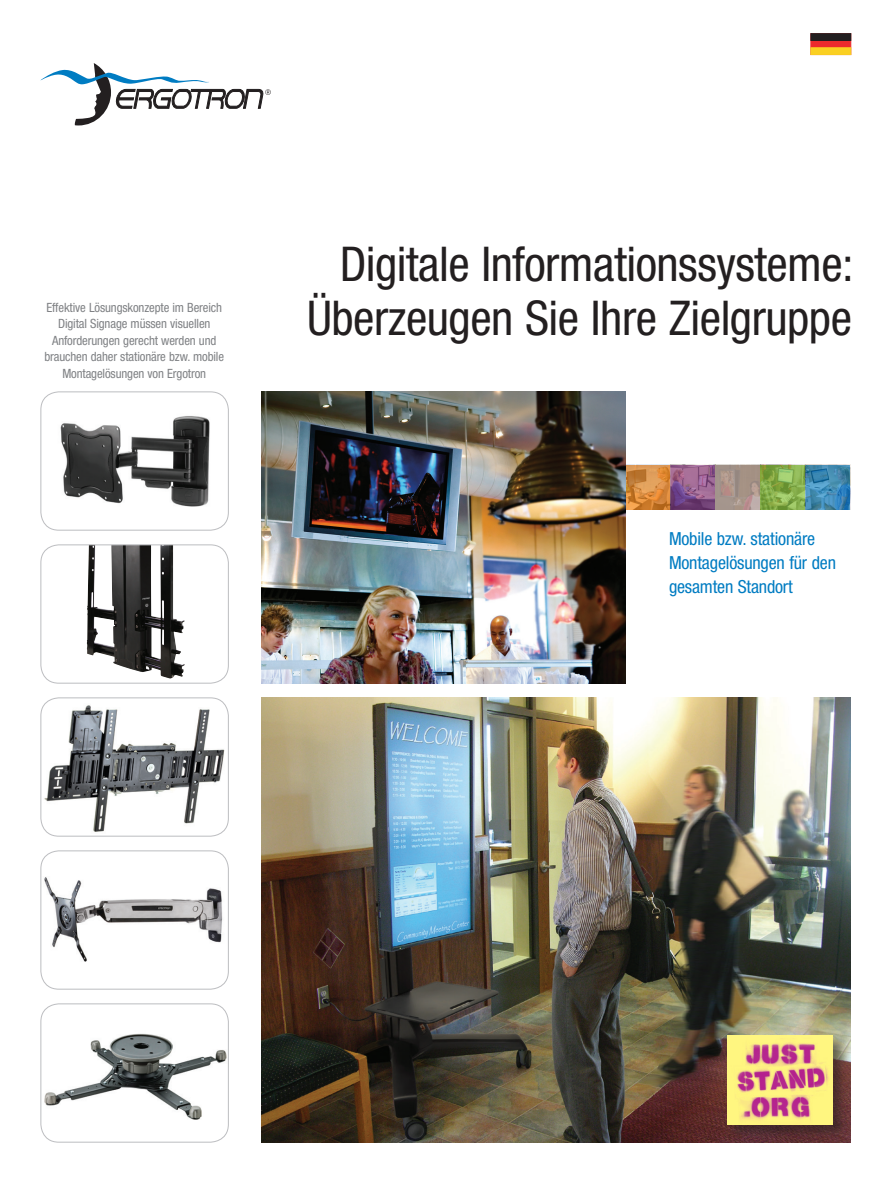
<style>
.page{position:relative;width:891px;height:1188px;background:#fff}
.page>*{position:absolute;margin:0;border:0;box-sizing:border-box;transform-origin:0 0}
.t1{font:condensed 48px/54px "Helvetica Neue";letter-spacing:-.01em;color:#231f20;text-align:right}
.t2{font:condensed 18px/24px "Helvetica Neue";letter-spacing:-.01em;color:#007cc2}
.t3{font:condensed 12.75px/16.5px "Helvetica Neue";letter-spacing:-.01em;color:#808285;text-align:center}
</style>
<div class="page">
<img style="left:670px;top:465px;width:46px;height:45px">
<svg style="left:806px;top:465px;width:44px;height:45px;background:#3e87b1"></svg>
<svg style="left:626px;top:465px;width:44px;height:45px;background:#d5893e"></svg>
<svg style="left:716px;top:465px;width:44px;height:45px;background:#a8948a"></svg>
<svg style="left:760px;top:465px;width:46px;height:45px;background:#85ad4e"></svg>
<img style="left:43px;top:395px;width:182px;height:112px">
<div style="left:40px;top:392px;width:189px;height:139px;border:1px solid #bcbdc0;border-radius:18px"></div>
<img style="left:87px;top:546px;width:98px;height:133px">
<div style="left:40px;top:544px;width:189px;height:140px;border:1px solid #bcbdc0;border-radius:18px"></div>
<img style="left:41px;top:698px;width:187px;height:137px">
<div style="left:40px;top:698px;width:189px;height:139px;border:1px solid #bcbdc0;border-radius:18px"></div>
<img style="left:42px;top:852px;width:186px;height:136px">
<div style="left:40px;top:850px;width:189px;height:140px;border:1px solid #bcbdc0;border-radius:18px"></div>
<img style="left:44px;top:1033px;width:183px;height:87px">
<div style="left:40px;top:1004px;width:189px;height:139px;border:1px solid #bcbdc0;border-radius:18px"></div>
<svg style="left:40px;top:63px;width:231px;height:62px"></svg>
<img style="left:261px;top:698px;width:589px;height:445px">
<div style="left:727px;top:1034px;width:121px;height:107px;background:#231f20;opacity:.5"></div>
<img style="left:728px;top:1036px;width:104px;height:89px">
<svg style="left:811px;top:40px;width:40px;height:8px"></svg>
<div style="left:811px;top:34px;width:40px;height:6px;background:#231f20"></div>
<div style="left:811px;top:48px;width:40px;height:7px;background:#fad022"></div>
<img style="left:261px;top:392px;width:365px;height:292px">
<p class="t3" style="left:44px;top:299px;width:181px">Effektive Lösungskonzepte im Bereich Digital Signage müssen visuellen Anforderungen gerecht werden und brauchen daher stationäre bzw. mobile Montagelösungen von Ergotron</p>
<h1 class="t1" style="left:307px;top:237px;width:548px">Digitale Informationssysteme:<br>Überzeugen Sie Ihre Zielgruppe</h1>
<h2 class="t2" style="left:669px;top:527px;width:169px">Mobile bzw. stationäre<br>Montagelösungen für den gesamten Standort</h2>
</div>
